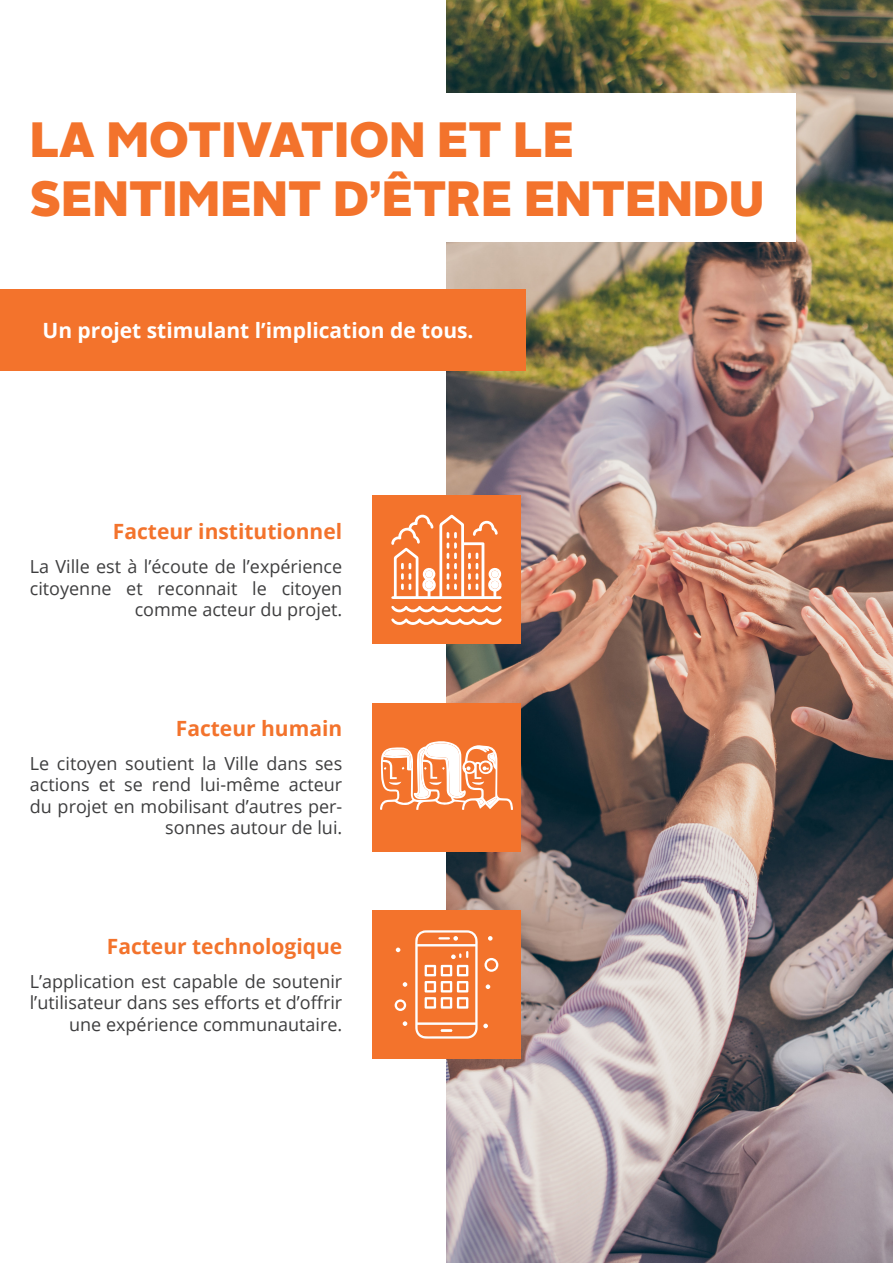
<style>
.page{position:relative;width:893px;height:1263px;background:#fff}
.page>*{position:absolute;margin:0;border:0;box-sizing:border-box;transform-origin:0 0}
.t1{font:900 49.5px "Alright Sans";color:#f3732c}
.t2{font:700 21px "Open Sans";color:#f3732c}
.t3{font:700 21px "Open Sans";color:#fff}
.t4{font:18px/21.6px "Open Sans";color:#3e3e3f;text-align:right}
</style>
<div class="page">
<img style="left:446px;top:0;width:447px;height:1262px">
<div style="left:0;top:94px;width:795px;height:148px;background:#fff"></div>
<div style="left:0;top:289px;width:525px;height:82px;background:#f3732c"></div>
<div style="left:372px;top:495px;width:149px;height:149px;background:#f3732c"></div>
<div style="left:372px;top:703px;width:149px;height:148px;background:#f3732c"></div>
<div style="left:372px;top:910px;width:149px;height:149px;background:#f3732c"></div>
<svg style="left:391px;top:605px;width:111px;height:20px"></svg>
<svg style="left:391px;top:515px;width:111px;height:84px"></svg>
<svg style="left:380px;top:741px;width:133px;height:69px"></svg>
<svg style="left:395px;top:999px;width:11px;height:12px"></svg>
<svg style="left:403px;top:982px;width:4px;height:5px"></svg>
<svg style="left:403px;top:1021px;width:4px;height:5px"></svg>
<svg style="left:396px;top:947px;width:4px;height:5px"></svg>
<svg style="left:415px;top:930px;width:83px;height:108px"></svg>
<p class="t1" style="left:30px;top:104px;width:546px">LA MOTIVATION ET LE</p>
<p class="t1" style="left:30px;top:164px;width:736px">SENTIMENT D’ÊTRE ENTENDU</p>
<p class="t3" style="left:43px;top:316px;width:433px">Un projet stimulant l’implication de tous.</p>
<p class="t2" style="left:113px;top:517px;width:231px">Facteur institutionnel</p>
<p class="t4" style="left:30px;top:555px;width:314px">La Ville est à l’écoute de l’expérience citoyenne et reconnait le citoyen comme acteur du projet.</p>
<p class="t2" style="left:176px;top:713px;width:168px">Facteur humain</p>
<p class="t4" style="left:30px;top:752px;width:314px">Le citoyen soutient la Ville dans ses actions et se rend lui-même acteur du projet en mobilisant d’autres per&shy;sonnes autour de lui.</p>
<p class="t2" style="left:107px;top:932px;width:237px">Facteur technologique</p>
<p class="t4" style="left:30px;top:970px;width:314px">L’application est capable de soutenir l’utilisateur dans ses efforts et d’offrir une expérience communautaire.</p>
</div>
